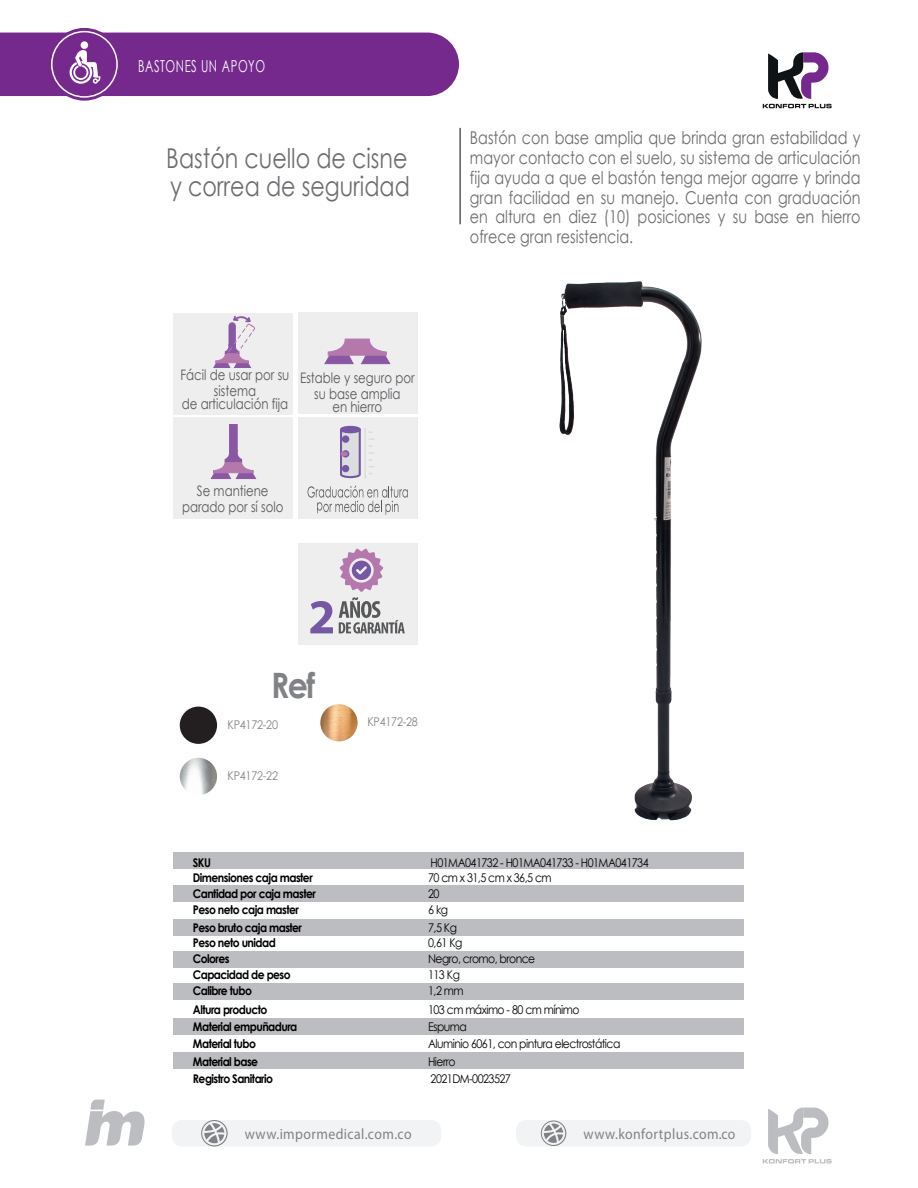
<style>
.page{position:relative;width:918px;height:1188px;background:#fff}
.page>*{position:absolute;margin:0;border:0;box-sizing:border-box;transform-origin:0 0}
.t1{font:700 34.95px "Century Gothic";color:#808285;scale:.9 1}
.t2{font:27.3px/27.6px "Century Gothic";color:#6c6d70;scale:.81 1}
.t3{font:17.7px/19.8px "Century Gothic";color:#6c6d70;text-align:justify;scale:.81 1}
.t4{font:16.5px "Century Gothic";letter-spacing:.05em;color:#fff;scale:.68 1}
.t5{font:15px "Myriad Pro";letter-spacing:.03em;color:#808285;scale:.92 1}
.t6{font:14.4px/16.2px "Century Gothic";color:#57585a;text-align:center;scale:.81 1}
.t7{font:700 12px/16px "Century Gothic";letter-spacing:-.05em;color:#000001;scale:.9 1}
.t8{font:12px/16.2px "Century Gothic";letter-spacing:-.05em;color:#000001;scale:.9 1}
.t9{font:12px "Century Gothic";letter-spacing:-.02em;color:#808285;scale:.9 1}
</style>
<div class="page">
<svg style="left:48px;top:28px;width:73px;height:73px"></svg>
<div style="left:172px;top:1120px;width:269px;height:27px;background:#f2f3f4;border-radius:10px"></div>
<svg style="left:201px;top:1120px;width:27px;height:27px"></svg>
<svg style="left:85px;top:1100px;width:60px;height:46px"></svg>
<div style="left:516px;top:1120px;width:235px;height:27px;background:#f2f3f4;border-radius:11px"></div>
<svg style="left:541px;top:1120px;width:25px;height:26px"></svg>
<svg style="left:763px;top:52px;width:69px;height:56px"></svg>
<svg style="left:763px;top:1107px;width:69px;height:57px"></svg>
<hr style="left:459px;top:128px;width:2px;height:96px;background:#57585a">
<div style="left:174px;top:853px;width:570px;height:16px;background:#bcbdc0"></div>
<div style="left:174px;top:886px;width:570px;height:16px;background:#bcbdc0"></div>
<div style="left:174px;top:919px;width:570px;height:16px;background:#bcbdc0"></div>
<div style="left:174px;top:951px;width:570px;height:17px;background:#bcbdc0"></div>
<div style="left:174px;top:983px;width:570px;height:17px;background:#bcbdc0"></div>
<div style="left:174px;top:1018px;width:570px;height:17px;background:#bcbdc0"></div>
<div style="left:174px;top:1053px;width:570px;height:16px;background:#bcbdc0"></div>
<div style="left:180px;top:707px;width:37px;height:37px;background:#231f20;border-radius:50%"></div>
<img style="left:180px;top:758px;width:37px;height:37px;border-radius:19px">
<img style="left:320px;top:704px;width:38px;height:37px;border-radius:19px">
<svg style="left:298px;top:543px;width:119px;height:102px;background:#d8d3dc"></svg>
<svg style="left:174px;top:313px;width:243px;height:205px;background:#e7e4e9"></svg>
<div style="left:0;top:33px;width:459px;height:63px;background:#76298d"></div>
<img style="left:560px;top:282px;width:141px;height:538px">
<p class="t4" style="left:138px;top:55px;width:188px">BASTONES UN APOYO</p>
<h2 class="t2" style="left:166px;top:144px;width:302px">Bastón cuello de cisne y correa de seguridad</h2>
<p class="t6" style="left:181px;top:367px;width:136px">Fácil de usar por su sistema</p>
<p class="t6" style="left:182px;top:396px;width:133px">de articulación fija</p>
<p class="t6" style="left:300px;top:369px;width:143px">Estable y seguro por su base amplia</p>
<p class="t6" style="left:332px;top:399px;width:63px">en hierro</p>
<p class="t6" style="left:182px;top:483px;width:127px">Se mantiene parado por sí solo</p>
<p class="t3" style="left:470px;top:128px;width:484px">Bastón con base amplia que brinda gran estabilidad y mayor contacto con el suelo, su sistema de articulación fija ayuda a que el bastón tenga mejor agarre y brinda gran facilidad en su manejo. Cuenta con graduación en altura en diez (10) posiciones y su base en hierro ofrece gran resistencia.</p>
<h1 class="t1" style="left:271px;top:659px;width:51px">Ref</h1>
<p class="t9" style="left:228px;top:716px;width:58px">KP4172-20</p>
<p class="t9" style="left:367px;top:713px;width:58px">KP4172-28</p>
<p class="t9" style="left:228px;top:767px;width:58px">KP4172-22</p>
<p class="t7" style="left:193px;top:854px;width:135px;line-height:15.1px">SKU<br>Dimensiones caja master</p>
<p class="t7" style="left:193px;top:885px;width:138px">Cantidad por caja master<br>Peso neto caja master</p>
<p class="t7" style="left:193px;top:919px;width:123px">Peso bruto caja master</p>
<p class="t8" style="left:428px;top:920px;width:40px;line-height:14.7px">7,5 Kg<br>0,61 Kg</p>
<p class="t8" style="left:428px;top:950px;width:121px">Negro, cromo, bronce<br>113 Kg</p>
<p class="t8" style="left:431px;top:854px;width:244px">H01MA041732 - H01MA041733 - H01MA041734</p>
<p class="t8" style="left:428px;top:886px;width:24px">20<br>6 kg</p>
<p class="t8" style="left:428px;top:869px;width:139px">70 cm x 31,5 cm x 36,5 cm</p>
<p class="t7" style="left:193px;top:934px;width:110px">Peso neto unidad<br>Colores<br>Capacidad de peso<br>Calibre tubo</p>
<p class="t8" style="left:428px;top:983px;width:41px">1,2 mm</p>
<p class="t7" style="left:193px;top:1001px;width:84px">Altura producto</p>
<p class="t8" style="left:428px;top:1001px;width:170px">103 cm máximo - 80 cm mínimo</p>
<p class="t7" style="left:193px;top:1018px;width:118px">Material empuñadura</p>
<p class="t8" style="left:428px;top:1018px;width:45px">Espuma</p>
<p class="t7" style="left:193px;top:1035px;width:72px">Material tubo</p>
<p class="t8" style="left:428px;top:1036px;width:215px">Aluminio 6061, con pintura electrostática</p>
<p class="t7" style="left:193px;top:1053px;width:74px">Material base</p>
<p class="t8" style="left:428px;top:1053px;width:32px">Hierro</p>
<p class="t7" style="left:193px;top:1070px;width:91px">Registro Sanitario</p>
<p class="t8" style="left:431px;top:1070px;width:91px">2021DM-0023527</p>
<p class="t5" style="left:245px;top:1124px;width:183px">www.impormedical.com.co</p>
<p class="t5" style="left:584px;top:1124px;width:166px">www.konfortplus.com.co</p>
</div>
